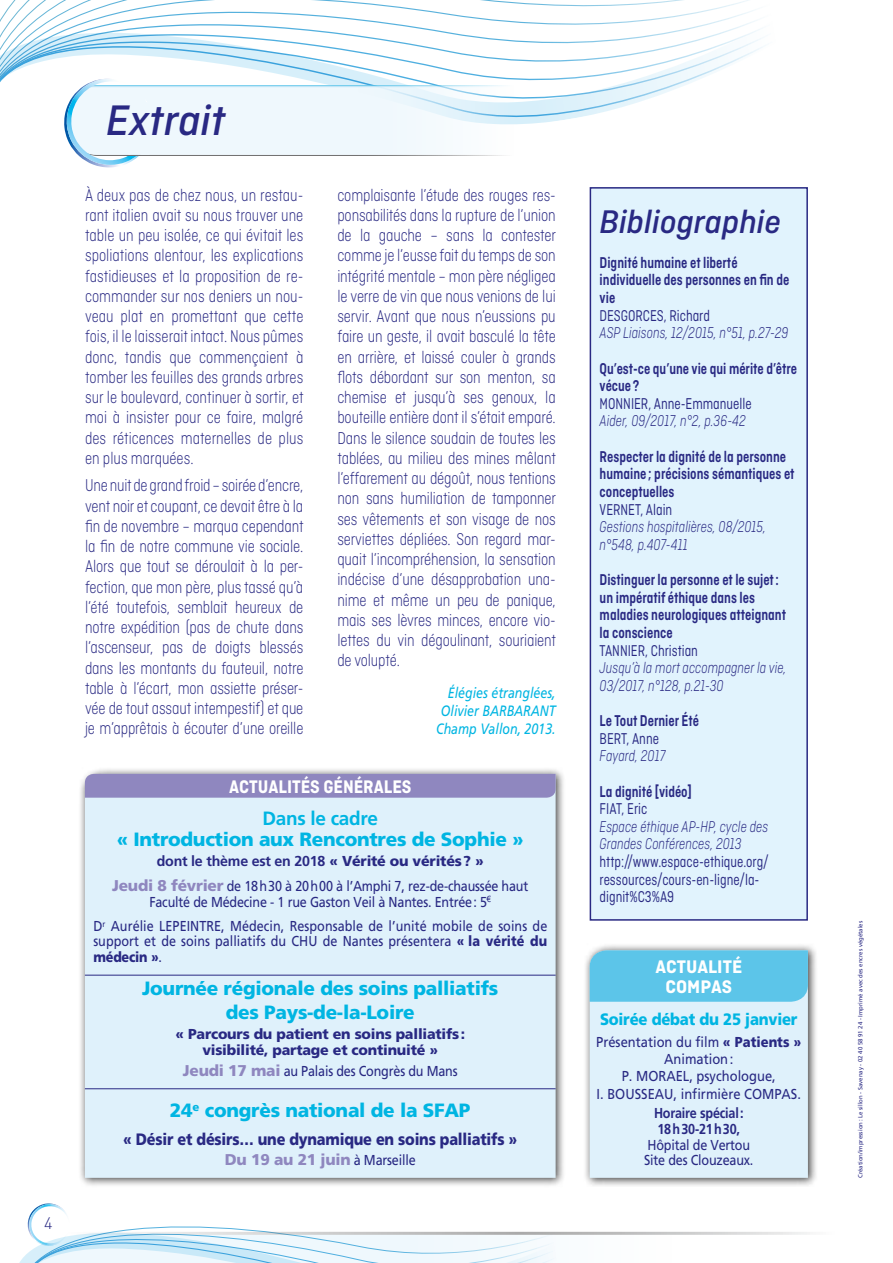
<style>
.page{position:relative;width:893px;height:1263px;background:#fff}
.page>*{position:absolute;margin:0;border:0;box-sizing:border-box;transform-origin:0 0}
.t1{font:italic 500 45px "Ciutadella";color:#292983}
.t2{font:italic 500 34.5px "Ciutadella";color:#292983}
.t3{font:900 19.2px/24px "Frutiger";letter-spacing:-.015em;color:#00b5e2;text-align:center}
.t4{font:700 19.2px "Ciutadella";color:#fff;scale:.94 1}
.t5{font:700 19.2px/19.5px "Ciutadella";color:#fff;text-align:center}
.t6{font:700 19.2px "Frutiger";letter-spacing:-.015em;color:#00b5e2}
.t7{font:300 18px/20.2px "Ciutadella";letter-spacing:-.01em;color:#292983;text-align:justify;scale:.83 1}
.t8{font:600 16.5px/17.5px "Ciutadella";color:#292983;scale:.8 1}
.t9{font:italic 300 16.5px/17.5px "Ciutadella";color:#292983;scale:.8 1}
.t10{font:16.5px/17.5px "Ciutadella";color:#292983;scale:.8 1}
.t11{font:900 16.5px "Frutiger";letter-spacing:-.015em;color:#292983;scale:.88 1}
.t12{font:900 16.5px "Frutiger";letter-spacing:-.015em;color:#00b5e2;scale:.9 1}
.t13{font:300 16.5px "DIN Pro";color:#292983}
.t14{font:900 15.6px "Frutiger";letter-spacing:-.015em;color:#8f87bf}
.t15{font:italic 15px/18px "Frutiger";color:#00b5e2;text-align:right;scale:.83 1}
.t16{font:14.4px/15.6px "Frutiger";color:#292983;scale:.87 1}
.t17{font:14.4px/17.2px "Frutiger";color:#292983;text-align:center;scale:.9 1}
.t18{font:900 14.4px/16.2px "Frutiger";letter-spacing:-.015em;color:#292983;text-align:center}
.t19{font:700 14.4px/15.6px "Frutiger";letter-spacing:-.015em;color:#292983;scale:.87 1}
.t20{font:6px "Frutiger";color:#292983}
.s1{font-weight:700}
.s2{font-weight:900}
.s3{font-weight:900;font-size:15.6px;color:#8f87bf}
.s4{font-weight:400;font-size:14.4px;color:#292983}
</style>
<div class="page">
<svg style="left:0;top:0;width:766px;height:120px"></svg>
<svg style="left:19px;top:1203px;width:651px;height:60px"></svg>
<hr style="left:67px;top:1232px;width:776px;height:3px;background:#fff">
<svg style="left:64px;top:79px;width:496px;height:88px"></svg>
<div style="left:590px;top:188px;width:217px;height:732px;background:#e1f3fd"></div>
<div style="left:590px;top:187px;width:218px;height:734px;border:2px solid #292983"></div>
<div style="left:583px;top:944px;width:234px;height:243px;background:#000;opacity:.75"></div>
<div style="left:590px;top:1002px;width:218px;height:176px;background:#dff1fb"></div>
<div style="left:590px;top:950px;width:218px;height:52px;background:#5cc5e9"></div>
<div style="left:78px;top:767px;width:488px;height:420px;background:#000;opacity:.75"></div>
<div style="left:85px;top:798px;width:471px;height:380px;background:#dff1fb"></div>
<div style="left:85px;top:774px;width:471px;height:24px;background:#8f87bf"></div>
<hr style="left:85px;top:975px;width:471px;height:1px;background:#292983">
<hr style="left:85px;top:1088px;width:471px;height:1px;background:#292983">
<p class="t13" style="left:44px;top:1211px;width:10px">4</p>
<h1 class="t1" style="left:106px;top:95px;width:121px">Extrait</h1>
<p class="t7" style="left:85px;top:184px;width:265px">À deux pas de chez nous, un restau&shy;rant italien avait su nous trouver une table un peu isolée, ce qui évitait les spoliations alentour, les explications fastidieuses et la proposition de re&shy;commander sur nos deniers un nou&shy;veau plat en promettant que cette fois, il le laisserait intact. Nous pûmes donc, tandis que commençaient à tomber les feuilles des grands arbres sur le boulevard, continuer à sortir, et moi à insister pour ce faire, malgré des réticences maternelles de plus en plus marquées.</p>
<p class="t7" style="left:85px;top:475px;width:265px">Une nuit de grand froid – soirée d’encre, vent noir et coupant, ce devait être à la fin de novembre – marqua cependant la fin de notre commune vie sociale.<br>Alors que tout se déroulait à la per&shy;fection, que mon père, plus tassé qu’à l’été toutefois, semblait heureux de notre expédition (pas de chute dans l’ascenseur, pas de doigts blessés dans les montants du fauteuil, notre table à l’écart, mon assiette préser&shy;vée de tout assaut intempestif) et que je m’apprêtais à écouter d’une oreille</p>
<p class="t7" style="left:337px;top:185px;width:265px">complaisante l’étude des rouges res&shy;ponsabilités dans la rupture de l’union de la gauche – sans la contester comme je l’eusse fait du temps de son intégrité mentale – mon père négligea le verre de vin que nous venions de lui servir. Avant que nous n’eussions pu faire un geste, il avait basculé la tête en arrière, et laissé couler à grands flots débordant sur son menton, sa chemise et jusqu’à ses genoux, la bouteille entière dont il s’était emparé.<br>Dans le silence soudain de toutes les tablées, au milieu des mines mêlant l’effarement au dégoût, nous tentions non sans humiliation de tamponner ses vêtements et son visage de nos serviettes dépliées. Son regard mar&shy;quait l’incompréhension, la sensation indécise d’une désapprobation una&shy;nime et même un peu de panique, mais ses lèvres minces, encore vio&shy;lettes du vin dégoulinant, souriaient de volupté.</p>
<p class="t15" style="left:436px;top:684px;width:146px">Élégies étranglées,<br>Olivier BARBARANT<br>Champ Vallon, 2013.</p>
<p class="t4" style="left:229px;top:775px;width:196px">ACTUALITÉS GÉNÉRALES</p>
<p class="t6" style="left:262px;top:807px;width:117px">Dans le cadre</p>
<p class="t3" style="left:117px;top:827px;width:409px">« Introduction aux Rencontres de Sophie »</p>
<p class="t16" style="left:112px;top:849px;width:480px;line-height:24.8px;text-align:center"><span class="s1">dont le thème est en 2018</span> <span class="s2">« Vérité ou vérités? »<br></span><span class="s3">Jeudi 8 février</span> de 18h30 à 20h00 à l’Amphi 7, rez-de-chaussée haut</p>
<p class="t16" style="left:93px;top:890px;width:523px;line-height:24.2px;text-align:center">Faculté de Médecine - 1 rue Gaston Veil à Nantes. Entrée: 5<sup>€<br></sup>D<sup>r</sup> Aurélie LEPEINTRE, Médecin, Responsable de l’unité mobile de soins de</p>
<p class="t16" style="left:93px;top:934px;width:523px">support et de soins palliatifs du CHU de Nantes présentera <span class="s2">« la vérité du médecin »</span>.</p>
<p class="t3" style="left:142px;top:976px;width:358px">Journée régionale des soins palliatifs des Pays-de-la-Loire</p>
<p class="t18" style="left:175px;top:1026px;width:291px">« Parcours du patient en soins palliatifs: visibilité, partage et continuité »</p>
<p class="t16" style="left:183px;top:1063px;width:317px"><span class="s3">Jeudi 17 mai</span> au Palais des Congrès du Mans</p>
<p class="t3" style="left:170px;top:1098px;width:302px">24<sup>e</sup> congrès national de la SFAP</p>
<p class="t11" style="left:123px;top:1129px;width:449px">« Désir et désirs… une dynamique en soins palliatifs »</p>
<p class="t14" style="left:225px;top:1150px;width:192px">Du 19 au 21 juin <span class="s4">à Marseille</span></p>
<h2 class="t2" style="left:600px;top:202px;width:183px">Bibliographie</h2>
<p class="t8" style="left:600px;top:254px;width:239px">Dignité humaine et liberté individuelle des personnes en fin de vie</p>
<p class="t10" style="left:600px;top:306px;width:139px">DESGORCES, Richard</p>
<p class="t9" style="left:600px;top:324px;width:238px">ASP Liaisons, 12/2015, n°51, p.27-29</p>
<p class="t8" style="left:600px;top:359px;width:248px">Qu’est-ce qu’une vie qui mérite d’être vécue?</p>
<p class="t10" style="left:600px;top:395px;width:192px">MONNIER, Anne-Emmanuelle</p>
<p class="t9" style="left:600px;top:412px;width:184px">Aider, 09/2017, n°2, p.36-42</p>
<p class="t8" style="left:600px;top:447px;width:245px">Respecter la dignité de la personne humaine ; précisions sémantiques et conceptuelles</p>
<p class="t10" style="left:600px;top:500px;width:92px">VERNET, Alain</p>
<p class="t9" style="left:600px;top:518px;width:210px">Gestions hospitalières, 08/2015, n°548, p.407-411</p>
<p class="t8" style="left:600px;top:571px;width:235px">Distinguer la personne et le sujet: un impératif éthique dans les maladies neurologiques atteignant la conscience</p>
<p class="t10" style="left:600px;top:641px;width:124px">TANNIER, Christian</p>
<p class="t9" style="left:600px;top:659px;width:235px">Jusqu’à la mort accompagner la vie,<br>03/2017, n°128, p.21-30</p>
<p class="t8" style="left:600px;top:712px;width:126px">Le Tout Dernier Été</p>
<p class="t10" style="left:600px;top:729px;width:76px">BERT, Anne</p>
<p class="t9" style="left:600px;top:747px;width:84px">Fayard, 2017</p>
<p class="t8" style="left:600px;top:782px;width:117px">La dignité [vidéo]</p>
<p class="t10" style="left:600px;top:800px;width:61px">FIAT, Eric</p>
<p class="t9" style="left:600px;top:818px;width:212px">Espace éthique AP-HP, cycle des<br>Grandes Conférences, 2013</p>
<p class="t10" style="left:600px;top:853px;width:213px">http://www.espace-ethique.org/ ressources/cours-en-ligne/la&shy;dignit%C3%A9</p>
<p class="t5" style="left:655px;top:957px;width:88px">ACTUALITÉ<br>COMPAS</p>
<p class="t12" style="left:600px;top:1009px;width:221px">Soirée débat du 25 janvier</p>
<p class="t17" style="left:596px;top:1033px;width:230px">Présentation du film <span class="s2">« Patients »<br></span>Animation:<br>P. MORAEL, psychologue,<br>I. BOUSSEAU, infirmière COMPAS.</p>
<p class="t19" style="left:654px;top:1105px;width:104px">Horaire spécial:<br>18h30-21h30,</p>
<p class="t16" style="left:644px;top:1137px;width:127px">Hôpital de Vertou<br>Site des Clouzeaux.</p>
<p class="t20" style="left:857px;top:1178px;width:258px;rotate:-90deg">Création/impression: Le sillon - Savenay - 02 40 58 91 24 - Imprimé avec des encres végétales</p>
</div>
